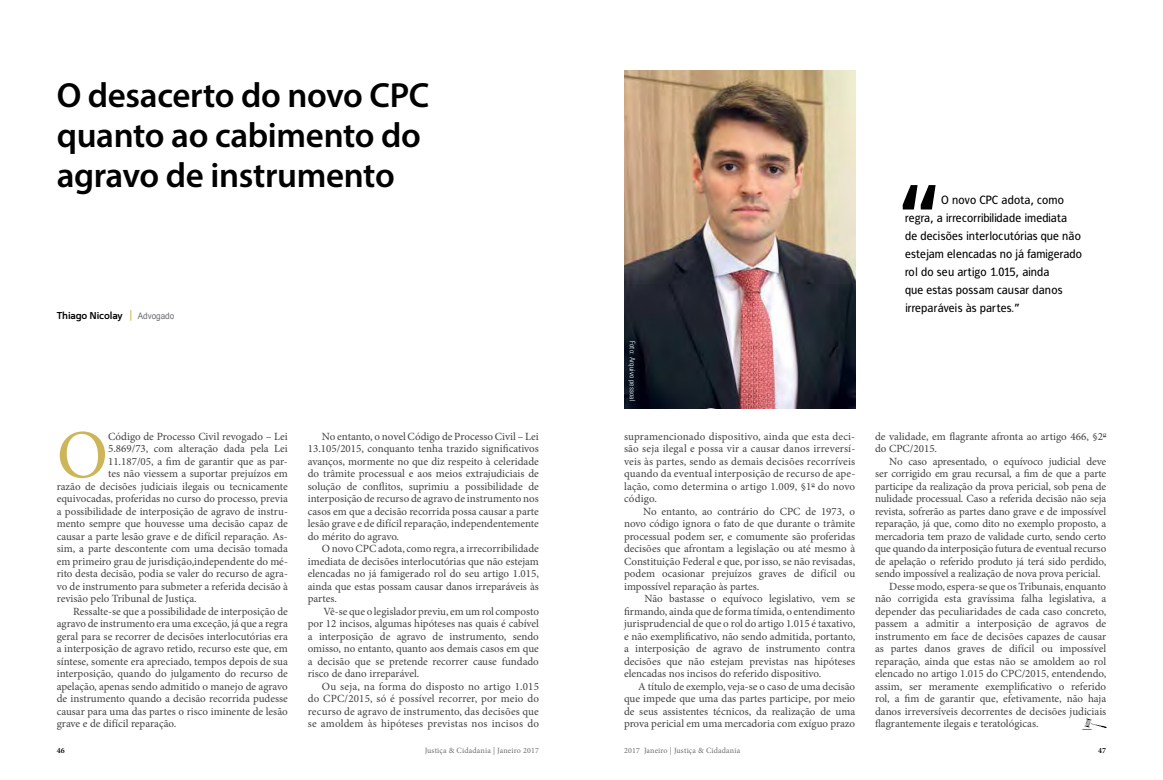
<style>
.page{position:relative;width:1163px;height:780px;background:#fff}
.page>*{position:absolute;margin:0;border:0;box-sizing:border-box;transform-origin:0 0}
.t1{font:68.7px "Minion Pro";color:#cdb65a}
.t2{font:600 35px/40px "Myriad Pro";letter-spacing:-.01em;color:#000}
.t3{font:12px/18px "Francophil Sans";letter-spacing:.02em;color:#000}
.t4{font:11px/12.5px "Minion Pro";color:#414042;text-align:justify}
.t5{font:600 10px "Mentone";letter-spacing:-.02em;color:#000}
.t6{font:9px "Microsoft Sans Serif";color:#6d6e71;scale:.9 1}
.t7{font:8px "Minion Pro";letter-spacing:.02em;color:#6d6e71}
.t8{font:600 8px "Minion Pro";color:#000}
.t9{font:300 condensed 7.5px "Zurich BT";letter-spacing:.015em;color:#fff}
</style>
<div class="page">
<img style="left:624px;top:71px;width:231px;height:337px">
<img style="left:1084px;top:718px;width:21px;height:10px">
<svg style="left:902px;top:185px;width:33px;height:24px"></svg>
<h2 class="t2" style="left:57px;top:74px;width:374px">O desacerto do novo CPC quanto ao cabimento do agravo de instrumento</h2>
<p class="t5" style="left:57px;top:309px;width:68px">Thiago Nicolay</p>
<p class="t6" style="left:138px;top:310px;width:42px">Advogado</p>
<h1 class="t1" style="left:57px;top:409px;width:53px">O</h1>
<p class="t4" style="left:108px;top:430px;width:181px">Código de Processo Civil revogado – Lei</p>
<p class="t4" style="left:108px;top:442px;width:181px">5.869/73, com alteração dada pela Lei</p>
<p class="t4" style="left:108px;top:455px;width:181px">11.187/05, a fim de garantir que as par-</p>
<p class="t4" style="left:108px;top:467px;width:181px">tes não viessem a suportar prejuízos em</p>
<p class="t4" style="left:57px;top:480px;width:233px">razão de decisões judiciais ilegais ou tecnicamente</p>
<p class="t4" style="left:57px;top:492px;width:233px">equivocadas, proferidas no curso do processo, previa</p>
<p class="t4" style="left:57px;top:505px;width:233px">a possibilidade de interposição de agravo de instru-</p>
<p class="t4" style="left:57px;top:517px;width:232px">mento sempre que houvesse uma decisão capaz de</p>
<p class="t4" style="left:57px;top:530px;width:232px">causar a parte lesão grave e de difícil reparação. As-</p>
<p class="t4" style="left:57px;top:542px;width:233px">sim, a parte descontente com uma decisão tomada</p>
<p class="t4" style="left:57px;top:555px;width:233px">em primeiro grau de jurisdição,independente do mé-</p>
<p class="t4" style="left:57px;top:567px;width:233px">rito desta decisão, podia se valer do recurso de agra-</p>
<p class="t4" style="left:57px;top:580px;width:233px">vo de instrumento para submeter a referida decisão à</p>
<p class="t4" style="left:57px;top:592px;width:141px">revisão pelo Tribunal de Justiça.</p>
<p class="t4" style="left:73px;top:605px;width:216px">Ressalte-se que a possibilidade de interposição de</p>
<p class="t4" style="left:57px;top:617px;width:233px">agravo de instrumento era uma exceção, já que a regra</p>
<p class="t4" style="left:57px;top:630px;width:233px">geral para se recorrer de decisões interlocutórias era</p>
<p class="t4" style="left:57px;top:642px;width:232px">a interposição de agravo retido, recurso este que, em</p>
<p class="t4" style="left:57px;top:655px;width:233px">síntese, somente era apreciado, tempos depois de sua</p>
<p class="t4" style="left:57px;top:667px;width:233px">interposição, quando do julgamento do recurso de</p>
<p class="t4" style="left:57px;top:680px;width:233px">apelação, apenas sendo admitido o manejo de agravo</p>
<p class="t4" style="left:57px;top:692px;width:233px">de instrumento quando a decisão recorrida pudesse</p>
<p class="t4" style="left:57px;top:705px;width:232px">causar para uma das partes o risco iminente de lesão</p>
<p class="t4" style="left:57px;top:717px;width:121px">grave e de difícil reparação.</p>
<p class="t4" style="left:308px;top:430px;width:233px;text-indent:14px">No entanto, o novel Código de Processo Civil – Lei 13.105/2015, conquanto tenha trazido significativos avanços, mormente no que diz respeito à celeridade do trâmite processual e aos meios extrajudiciais de solução de conflitos, suprimiu a possibilidade de interposição de recurso de agravo de instrumento nos casos em que a decisão recorrida possa causar a parte lesão grave e de difícil reparação, independentemente do mérito do agravo.</p>
<p class="t4" style="left:308px;top:542px;width:233px;text-indent:14px">O novo CPC adota, como regra, a irrecorribilidade imediata de decisões interlocutórias que não estejam elencadas no já famigerado rol do seu artigo 1.015, ainda que estas possam causar danos irreparáveis às partes.</p>
<p class="t4" style="left:308px;top:605px;width:233px;text-indent:16px">Vê-se que o legislador previu, em um rol composto por 12 incisos, algumas hipóteses nas quais é cabível a interposição de agravo de instrumento, sendo omisso, no entanto, quanto aos demais casos em que a decisão que se pretende recorrer cause fundado risco de dano irreparável.</p>
<p class="t4" style="left:308px;top:679px;width:233px;text-indent:14px">Ou seja, na forma do disposto no artigo 1.015 do CPC/2015, só é possível recorrer, por meio do recurso de agravo de instrumento, das decisões que se amoldem às hipóteses previstas nos incisos do</p>
<p class="t9" style="left:637px;top:341px;width:62px;rotate:90deg">Foto: Arquivo pessoal</p>
<p class="t4" style="left:624px;top:430px;width:233px">supramencionado dispositivo, ainda que esta deci&shy;são seja ilegal e possa vir a causar danos irreversí&shy;veis às partes, sendo as demais decisões recorríveis quando da eventual interposição de recurso de ape&shy;lação, como determina o artigo 1.009, §1<sup>o</sup> do novo código.</p>
<p class="t4" style="left:624px;top:505px;width:233px;text-indent:19px">No entanto, ao contrário do CPC de 1973, o novo código ignora o fato de que durante o trâmite processual podem ser, e comumente são proferidas decisões que afrontam a legislação ou até mesmo à Constituição Federal e que, por isso, se não revisadas, podem ocasionar prejuízos graves de difícil ou impossível reparação às partes.</p>
<p class="t4" style="left:624px;top:592px;width:233px;text-indent:20px">Não bastasse o equívoco legislativo, vem se firmando, ainda que de forma tímida, o entendimento jurisprudencial de que o rol do artigo 1.015 é taxativo, e não exemplificativo, não sendo admitida, portanto, a interposição de agravo de instrumento contra decisões que não estejam previstas nas hipóteses elencadas nos incisos do referido dispositivo.</p>
<p class="t4" style="left:624px;top:680px;width:233px;text-indent:14px">A título de exemplo, veja-se o caso de uma decisão que impede que uma das partes participe, por meio de seus assistentes técnicos, da realização de uma prova pericial em uma mercadoria com exíguo prazo</p>
<p class="t3" style="left:905px;top:191px;width:178px;text-indent:36px">O novo CPC adota, como regra, a irrecorribilidade imediata de decisões interlocutórias que não estejam elencadas no já famigerado rol do seu artigo 1.015, ainda<br>que estas possam causar danos irreparáveis às partes.”</p>
<p class="t4" style="left:874px;top:430px;width:233px">de validade, em flagrante afronta ao artigo 466, §2<sup>o </sup>do CPC/2015.</p>
<p class="t4" style="left:889px;top:455px;width:218px">No caso apresentado, o equívoco judicial deve</p>
<p class="t4" style="left:874px;top:467px;width:233px">ser corrigido em grau recursal, a fim de que a parte</p>
<p class="t4" style="left:874px;top:480px;width:233px">participe da realização da prova pericial, sob pena de</p>
<p class="t4" style="left:874px;top:492px;width:233px">nulidade processual. Caso a referida decisão não seja</p>
<p class="t4" style="left:874px;top:505px;width:232px">revista, sofrerão as partes dano grave e de impossível</p>
<p class="t4" style="left:874px;top:517px;width:233px">reparação, já que, como dito no exemplo proposto, a</p>
<p class="t4" style="left:874px;top:530px;width:233px">mercadoria tem prazo de validade curto, sendo certo</p>
<p class="t4" style="left:874px;top:542px;width:233px">que quando da interposição futura de eventual recurso</p>
<p class="t4" style="left:874px;top:555px;width:233px">de apelação o referido produto já terá sido perdido,</p>
<p class="t4" style="left:874px;top:567px;width:227px">sendo impossível a realização de nova prova pericial.</p>
<p class="t4" style="left:889px;top:580px;width:218px">Desse modo, espera-se que os Tribunais, enquanto</p>
<p class="t4" style="left:874px;top:592px;width:233px">não corrigida esta gravíssima falha legislativa, a</p>
<p class="t4" style="left:874px;top:605px;width:233px">depender das peculiaridades de cada caso concreto,</p>
<p class="t4" style="left:874px;top:617px;width:233px">passem a admitir a interposição de agravos de</p>
<p class="t4" style="left:874px;top:630px;width:233px">instrumento em face de decisões capazes de causar</p>
<p class="t4" style="left:874px;top:642px;width:232px">as partes danos graves de difícil ou impossível</p>
<p class="t4" style="left:874px;top:655px;width:233px">reparação, ainda que estas não se amoldem ao rol</p>
<p class="t4" style="left:874px;top:667px;width:233px">elencado no artigo 1.015 do CPC/2015, entendendo,</p>
<p class="t4" style="left:874px;top:680px;width:233px">assim, ser meramente exemplificativo o referido</p>
<p class="t4" style="left:874px;top:692px;width:233px">rol, a fim de garantir que, efetivamente, não haja</p>
<p class="t4" style="left:874px;top:705px;width:233px">danos irreversíveis decorrentes de decisões judiciais</p>
<p class="t4" style="left:874px;top:717px;width:165px">flagrantemente ilegais e teratológicas.</p>
<p class="t8" style="left:57px;top:744px;width:10px">46</p>
<p class="t7" style="left:424px;top:745px;width:116px">Justiça &amp; Cidadania | Janeiro 2017</p>
<p class="t7" style="left:624px;top:745px;width:118px">2017 Janeiro | Justiça &amp; Cidadania</p>
<p class="t8" style="left:1097px;top:744px;width:10px">47</p>
</div>
